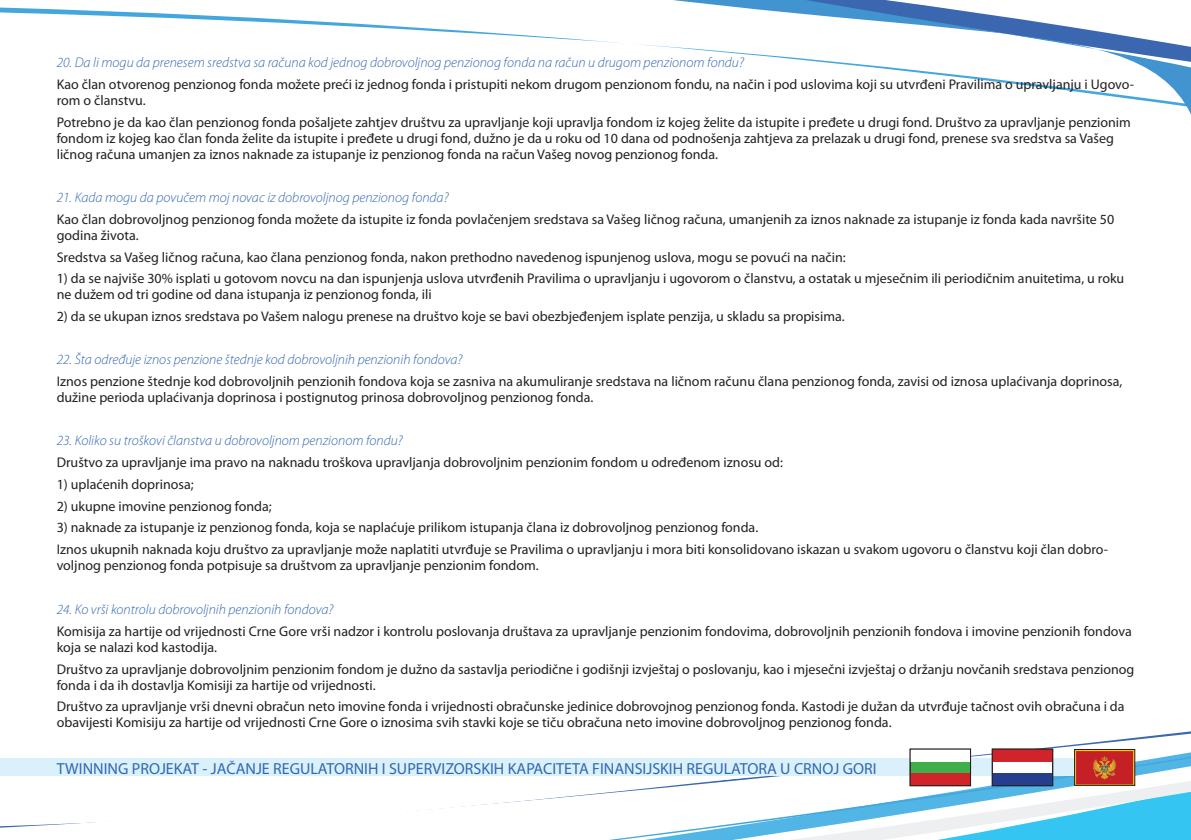
<style>
.page{position:relative;width:1191px;height:840px;background:#fff}
.page>*{position:absolute;margin:0;border:0;box-sizing:border-box;transform-origin:0 0}
.t1{font:16px "Myriad Pro";color:#3167b2}
.t2{font:14px/16px "Myriad Pro";color:#231f20}
.t3{font:italic 300 14px "Myriad Pro";color:#3167b2}
</style>
<div class="page">
<svg style="left:0;top:8px;width:541px;height:30px"></svg>
<svg style="left:541px;top:36px;width:650px;height:79px"></svg>
<svg style="left:627px;top:0;width:564px;height:81px"></svg>
<svg style="left:0;top:731px;width:1191px;height:108px"></svg>
<div style="left:0;top:758px;width:1130px;height:17px;background:#daf1fb"></div>
<svg style="left:659px;top:748px;width:532px;height:91px"></svg>
<div style="left:1074px;top:748px;width:61px;height:37px;border:1px solid #231f20"></div>
<p class="t3" style="left:57px;top:54px;width:688px">20. Da li mogu da prenesem sredstva sa računa kod jednog dobrovoljnog penzionog fonda na račun u drugom penzionom fondu?</p>
<p class="t2" style="left:57px;top:76px;width:1079px">Kao član otvorenog penzionog fonda možete preći iz jednog fonda i pristupiti nekom drugom penzionom fondu, na način i pod uslovima koji su utvrđeni Pravilima o upravljanju i Ugovo&shy;rom o članstvu.</p>
<p class="t2" style="left:57px;top:114px;width:1075px">Potrebno je da kao član penzionog fonda pošaljete zahtjev društvu za upravljanje koji upravlja fondom iz kojeg želite da istupite i pređete u drugi fond. Društvo za upravljanje penzionim fondom iz kojeg kao član fonda želite da istupite i pređete u drugi fond, dužno je da u roku od 10 dana od podnošenja zahtjeva za prelazak u drugi fond, prenese sva sredstva sa Vašeg ličnog računa umanjen za iznos naknade za istupanje iz penzionog fonda na račun Vašeg novog penzionog fonda.</p>
<p class="t3" style="left:57px;top:189px;width:393px">21. Kada mogu da povučem moj novac iz dobrovoljnog penzionog fonda?</p>
<p class="t2" style="left:57px;top:211px;width:1059px">Kao član dobrovoljnog penzionog fonda možete da istupite iz fonda povlačenjem sredstava sa Vašeg ličnog računa, umanjenih za iznos naknade za istupanje iz fonda kada navršite 50 godina života.</p>
<p class="t2" style="left:57px;top:248px;width:790px">Sredstva sa Vašeg ličnog računa, kao člana penzionog fonda, nakon prethodno navedenog ispunjenog uslova, mogu se povući na način:</p>
<p class="t2" style="left:57px;top:270px;width:1069px">1) da se najviše 30% isplati u gotovom novcu na dan ispunjenja uslova utvrđenih Pravilima o upravljanju i ugovorom o članstvu, a ostatak u mjesečnim ili periodičnim anuitetima, u roku ne dužem od tri godine od dana istupanja iz penzionog fonda, ili</p>
<p class="t2" style="left:57px;top:308px;width:789px">2) da se ukupan iznos sredstava po Vašem nalogu prenese na društvo koje se bavi obezbjeđenjem isplate penzija, u skladu sa propisima.</p>
<p class="t3" style="left:57px;top:351px;width:407px">22. Šta određuje iznos penzione štednje kod dobrovoljnih penzionih fondova?</p>
<p class="t2" style="left:57px;top:373px;width:1067px">Iznos penzione štednje kod dobrovoljnih penzionih fondova koja se zasniva na akumuliranje sredstava na ličnom računu člana penzionog fonda, zavisi od iznosa uplaćivanja doprinosa, dužine perioda uplaćivanja doprinosa i postignutog prinosa dobrovoljnog penzionog fonda.</p>
<p class="t3" style="left:57px;top:432px;width:348px">23. Koliko su troškovi članstva u dobrovoljnom penzionom fondu?</p>
<p class="t2" style="left:57px;top:454px;width:728px">Društvo za upravljanje ima pravo na naknadu troškova upravljanja dobrovoljnim penzionim fondom u određenom iznosu od:</p>
<p class="t2" style="left:57px;top:475px;width:138px">1) uplaćenih doprinosa;</p>
<p class="t2" style="left:57px;top:497px;width:217px">2) ukupne imovine penzionog fonda;</p>
<p class="t2" style="left:57px;top:516px;width:1052px;line-height:21.6px">3) naknade za istupanje iz penzionog fonda, koja se naplaćuje prilikom istupanja člana iz dobrovoljnog penzionog fonda.<br>Iznos ukupnih naknada koju društvo za upravljanje može naplatiti utvrđuje se Pravilima o upravljanju i mora biti konsolidovano iskazan u svakom ugovoru o članstvu koji član dobro-</p>
<p class="t2" style="left:57px;top:556px;width:483px">voljnog penzionog fonda potpisuje sa društvom za upravljanje penzionim fondom.</p>
<p class="t3" style="left:57px;top:600px;width:278px">24. Ko vrši kontrolu dobrovoljnih penzionih fondova?</p>
<p class="t2" style="left:57px;top:622px;width:1076px">Komisija za hartije od vrijednosti Crne Gore vrši nadzor i kontrolu poslovanja društava za upravljanje penzionim fondovima, dobrovoljnih penzionih fondova i imovine penzionih fondova koja se nalazi kod kastodija.</p>
<p class="t2" style="left:57px;top:660px;width:1079px">Društvo za upravljanje dobrovoljnim penzionim fondom je dužno da sastavlja periodične i godišnji izvještaj o poslovanju, kao i mjesečni izvještaj o držanju novčanih sredstava penzionog fonda i da ih dostavlja Komisiji za hartije od vrijednosti.</p>
<p class="t2" style="left:57px;top:698px;width:1069px">Društvo za upravljanje vrši dnevni obračun neto imovine fonda i vrijednosti obračunske jedinice dobrovojnog penzionog fonda. Kastodi je dužan da utvrđuje tačnost ovih obračuna i da obavijesti Komisiju za hartije od vrijednosti Crne Gore o iznosima svih stavki koje se tiču obračuna neto imovine dobrovoljnog penzionog fonda.</p>
<p class="t1" style="left:57px;top:758px;width:821px">TWINNING PROJEKAT - JAČANJE REGULATORNIH I SUPERVIZORSKIH KAPACITETA FINANSIJSKIH REGULATORA U CRNOJ GORI</p>
</div>
